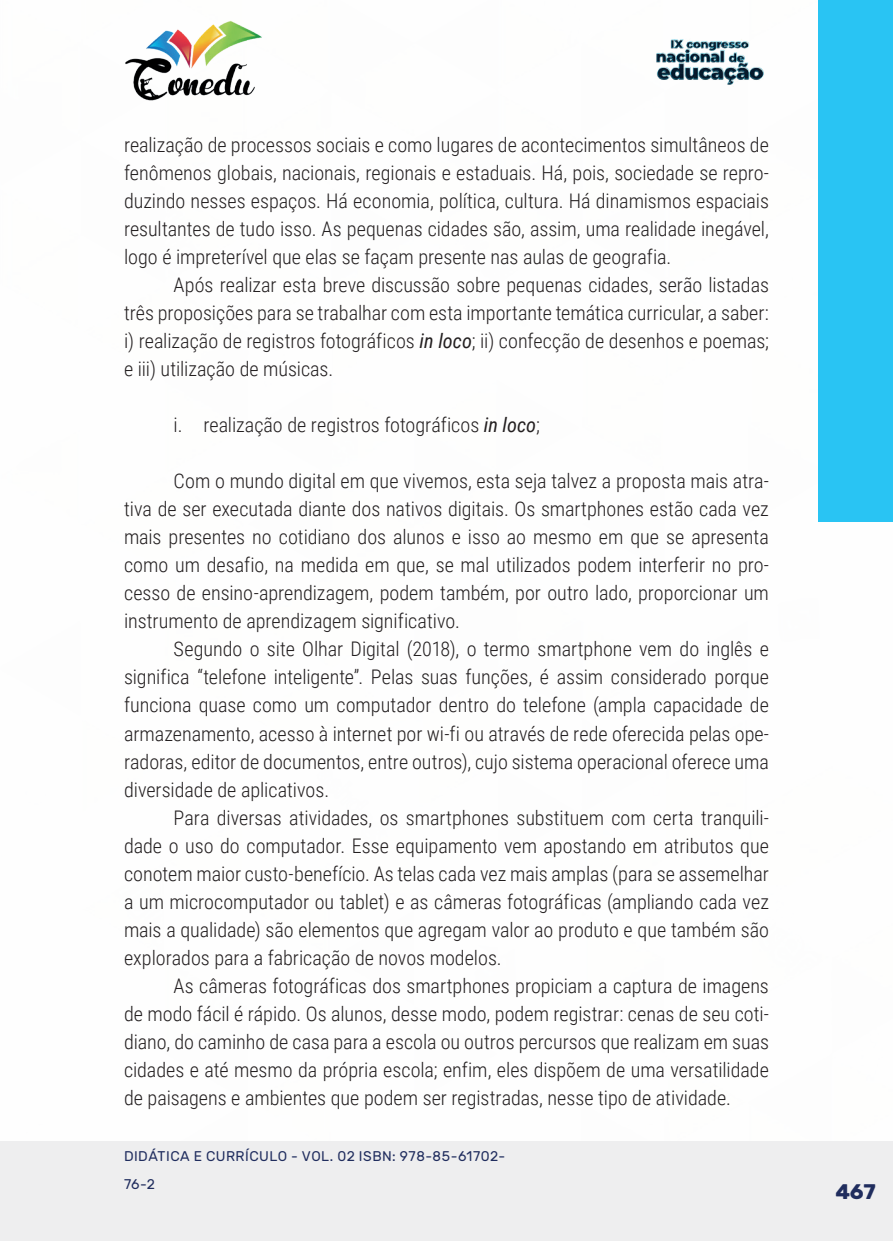
<style>
.page{position:relative;width:893px;height:1241px;background:#fff}
.page>*{position:absolute;margin:0;border:0;box-sizing:border-box;transform-origin:0 0}
.t1{font:700 21px "Rubik";color:#202d5e}
._9_CORPO{font:300 20.12px/28px "Roboto Condensed";color:#231f20;text-align:justify}
.t2{font:14px/28px "Rubik";letter-spacing:.035em;color:#202d5e}
.s1{font-weight:400;font-style:italic}
</style>
<div class="page">
<div style="left:0;top:1141px;width:893px;height:99px;background:#eeeeef"></div>
<div style="left:819px;top:0;width:74px;height:521px;background:#29c4f3"></div>
<img style="left:125px;top:20px;width:137px;height:81px">
<img style="left:656px;top:39px;width:108px;height:46px">
<p class="_9_CORPO" style="left:124px;top:130px;width:646px">realização de processos sociais e como lugares de acontecimentos simultâneos de fenômenos globais, nacionais, regionais e estaduais. Há, pois, sociedade se repro&shy;duzindo nesses espaços. Há economia, política, cultura. Há dinamismos espaciais resultantes de tudo isso. As pequenas cidades são, assim, uma realidade inegável, logo é impreterível que elas se façam presente nas aulas de geografia.</p>
<p class="_9_CORPO" style="left:124px;top:270px;width:646px;text-indent:50px">Após realizar esta breve discussão sobre pequenas cidades, serão listadas três proposições para se trabalhar com esta importante temática curricular, a saber: i) realização de registros fotográficos <span class="s1">in loco</span>; ii) confecção de desenhos e poemas; e iii) utilização de músicas.</p>
<p class="_9_CORPO" style="left:174px;top:410px;width:368px">i. realização de registros fotográficos <span class="s1">in loco</span>;</p>
<p class="_9_CORPO" style="left:124px;top:466px;width:646px;text-indent:50px">Com o mundo digital em que vivemos, esta seja talvez a proposta mais atra&shy;tiva de ser executada diante dos nativos digitais. Os smartphones estão cada vez mais presentes no cotidiano dos alunos e isso ao mesmo em que se apresenta como um desafio, na medida em que, se mal utilizados podem interferir no pro&shy;cesso de ensino-aprendizagem, podem também, por outro lado, proporcionar um instrumento de aprendizagem significativo.</p>
<p class="_9_CORPO" style="left:124px;top:634px;width:646px;text-indent:50px">Segundo o site Olhar Digital (2018), o termo smartphone vem do inglês e significa “telefone inteligente”. Pelas suas funções, é assim considerado porque funciona quase como um computador dentro do telefone (ampla capacidade de armazenamento, acesso à internet por wi-fi ou através de rede oferecida pelas ope&shy;radoras, editor de documentos, entre outros), cujo sistema operacional oferece uma diversidade de aplicativos.</p>
<p class="_9_CORPO" style="left:124px;top:802px;width:646px;text-indent:50px">Para diversas atividades, os smartphones substituem com certa tranquili&shy;dade o uso do computador. Esse equipamento vem apostando em atributos que conotem maior custo-benefício. As telas cada vez mais amplas (para se assemelhar a um microcomputador ou tablet) e as câmeras fotográficas (ampliando cada vez mais a qualidade) são elementos que agregam valor ao produto e que também são explorados para a fabricação de novos modelos.</p>
<p class="_9_CORPO" style="left:124px;top:970px;width:646px;text-indent:50px">As câmeras fotográficas dos smartphones propiciam a captura de imagens de modo fácil é rápido. Os alunos, desse modo, podem registrar: cenas de seu coti&shy;diano, do caminho de casa para a escola ou outros percursos que realizam em suas cidades e até mesmo da própria escola; enfim, eles dispõem de uma versatilidade de paisagens e ambientes que podem ser registradas, nesse tipo de atividade.</p>
<p class="t2" style="left:124px;top:1142px;width:383px">DIDÁTICA E CURRÍCULO - VOL. 02 ISBN: 978-85-61702-<br>76-2</p>
<p class="t1" style="left:836px;top:1179px;width:42px">467</p>
</div>
